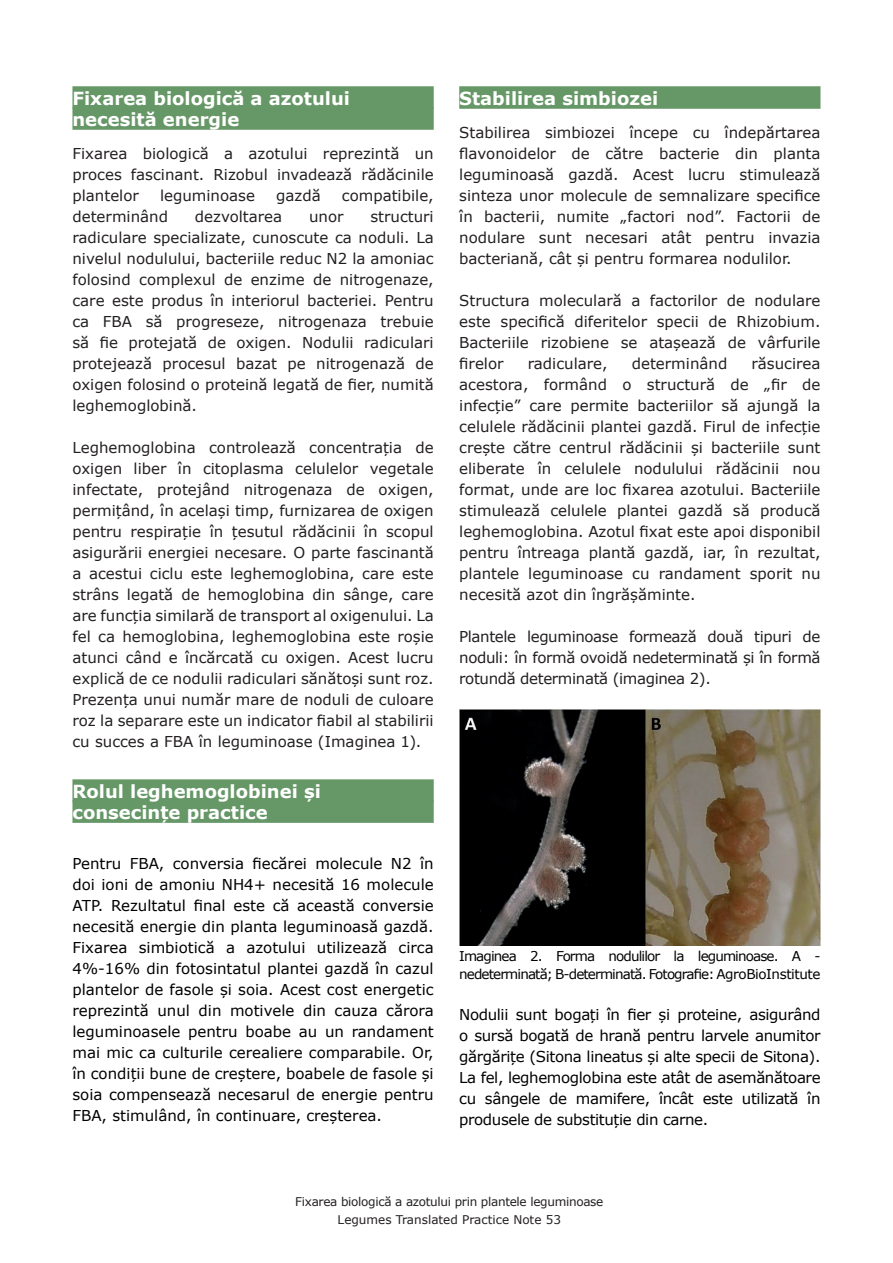
<style>
.page{position:relative;width:893px;height:1263px;background:#fff}
.page>*{position:absolute;margin:0;border:0;box-sizing:border-box;transform-origin:0 0}
.t1{font:700 18px/21px "Verdana";color:#fff}
.t2{font:15px/21px "Verdana";color:#231f20;text-align:justify}
.t3{font:15px/21px "Verdana";letter-spacing:-.01em;color:#000;text-align:justify}
.t4{font:13.5px/18px "Verdana";letter-spacing:-.065em;color:#000}
.t5{font:12px/18px "Verdana";letter-spacing:-.025em;color:#231f20;text-align:center}
</style>
<div class="page">
<div style="left:72px;top:86px;width:362px;height:23px;background:#669867"></div>
<div style="left:72px;top:107px;width:362px;height:23px;background:#669867"></div>
<div style="left:72px;top:779px;width:362px;height:23px;background:#669867"></div>
<div style="left:72px;top:800px;width:362px;height:23px;background:#669867"></div>
<div style="left:459px;top:86px;width:361px;height:23px;background:#669867"></div>
<img style="left:460px;top:709px;width:360px;height:237px">
<p class="t1" style="left:72px;top:88px;width:279px">Fixarea biologică a azotului necesită energie</p>
<p class="t2" style="left:72px;top:143px;width:363px">Fixarea biologică a azotului reprezintă un proces fascinant. Rizobul invadează rădăcinile plantelor</p>
<p class="t2" style="left:160px;top:185px;width:96px">leguminoase</p>
<p class="t2" style="left:276px;top:185px;width:46px">gazdă</p>
<p class="t2" style="left:342px;top:185px;width:93px">compatibile,</p>
<p class="t2" style="left:72px;top:206px;width:97px">determinând</p>
<p class="t2" style="left:195px;top:206px;width:89px">dezvoltarea</p>
<p class="t2" style="left:309px;top:206px;width:36px">unor</p>
<p class="t2" style="left:72px;top:206px;width:363px;text-indent:298px">structuri radiculare specializate, cunoscute ca noduli. La nivelul nodulului, bacteriile reduc N2 la amoniac folosind complexul de enzime de nitrogenaze, care este produs în interiorul bacteriei. Pentru ca FBA să progreseze, nitrogenaza trebuie să fie protejată de oxigen. Nodulii radiculari protejează procesul bazat pe nitrogenază de oxigen folosind o proteină legată de fier, numită leghemoglobină.</p>
<p class="t2" style="left:72px;top:437px;width:363px">Leghemoglobina controlează concentrația de oxigen liber în citoplasma celulelor vegetale infectate, protejând nitrogenaza de oxigen, permițând, în același timp, furnizarea de oxigen pentru respirație în țesutul rădăcinii în scopul asigurării energiei necesare. O parte fascinantă a acestui ciclu este leghemoglobina, care este strâns legată de hemoglobina din sânge, care are funcția similară de transport al oxigenului. La fel ca hemoglobina, leghemoglobina este roșie atunci când e încărcată cu oxigen. Acest lucru explică de ce nodulii radiculari sănătoși sunt roz.<br>Prezența unui număr mare de noduli de culoare roz la separare este un indicator fiabil al stabilirii cu succes a FBA în leguminoase (Imaginea 1).</p>
<p class="t1" style="left:72px;top:781px;width:250px">Rolul leghemoglobinei și consecințe practice</p>
<p class="t3" style="left:72px;top:853px;width:363px">Pentru FBA, conversia fiecărei molecule N2 în doi ioni de amoniu NH4+ necesită 16 molecule ATP. Rezultatul final este că această conversie necesită energie din planta leguminoasă gazdă.<br>Fixarea simbiotică a azotului utilizează circa 4%-16% din fotosintatul plantei gazdă în cazul plantelor de fasole și soia. Acest cost energetic reprezintă unul din motivele din cauza cărora leguminoasele pentru boabe au un randament mai mic ca culturile cerealiere comparabile. Or, în condiții bune de creștere, boabele de fasole și soia compensează necesarul de energie pentru FBA, stimulând, în continuare, creșterea.</p>
<p class="t1" style="left:459px;top:88px;width:200px">Stabilirea simbiozei</p>
<p class="t2" style="left:459px;top:122px;width:363px">Stabilirea simbiozei începe cu îndepărtarea flavonoidelor de către bacterie din planta leguminoasă gazdă. Acest lucru stimulează sinteza unor molecule de semnalizare specifice în bacterii, numite „factori nod”. Factorii de nodulare sunt necesari atât pentru invazia bacteriană, cât și pentru formarea nodulilor.</p>
<p class="t2" style="left:459px;top:290px;width:363px">Structura moleculară a factorilor de nodulare este specifică diferitelor specii de Rhizobium.<br>Bacteriile rizobiene se atașează de vârfurile firelor</p>
<p class="t2" style="left:459px;top:353px;width:363px;text-indent:292px">răsucirea acestora, formând o structură de „fir de infecție” care permite bacteriilor să ajungă la celulele rădăcinii plantei gazdă. Firul de infecție crește către centrul rădăcinii și bacteriile sunt eliberate în celulele nodulului rădăcinii nou format, unde are loc fixarea azotului. Bacteriile stimulează celulele plantei gazdă să producă leghemoglobina. Azotul fixat este apoi disponibil pentru întreaga plantă gazdă, iar, în rezultat, plantele leguminoase cu randament sporit nu necesită azot din îngrășăminte.</p>
<p class="t2" style="left:459px;top:626px;width:363px">Plantele leguminoase formează două tipuri de noduli: în formă ovoidă nedeterminată și în formă rotundă determinată (imaginea 2).</p>
<p class="t2" style="left:528px;top:353px;width:81px">radiculare,</p>
<p class="t2" style="left:632px;top:353px;width:97px">determinând</p>
<p class="t4" style="left:459px;top:947px;width:363px">Imaginea 2. Forma nodulilor la leguminoase. A - nedeterminată; B-determinată. Fotografie: AgroBioInstitute</p>
<p class="t3" style="left:459px;top:1004px;width:363px">Nodulii sunt bogați în fier și proteine, asigurând o sursă bogată de hrană pentru larvele anumitor gărgărițe (Sitona lineatus și alte specii de Sitona).<br>La fel, leghemoglobina este atât de asemănătoare cu sângele de mamifere, încât este utilizată în produsele de substituție din carne.</p>
<p class="t5" style="left:295px;top:1192px;width:310px">Fixarea biologică a azotului prin plantele leguminoase<br>Legumes Translated Practice Note 53</p>
</div>
